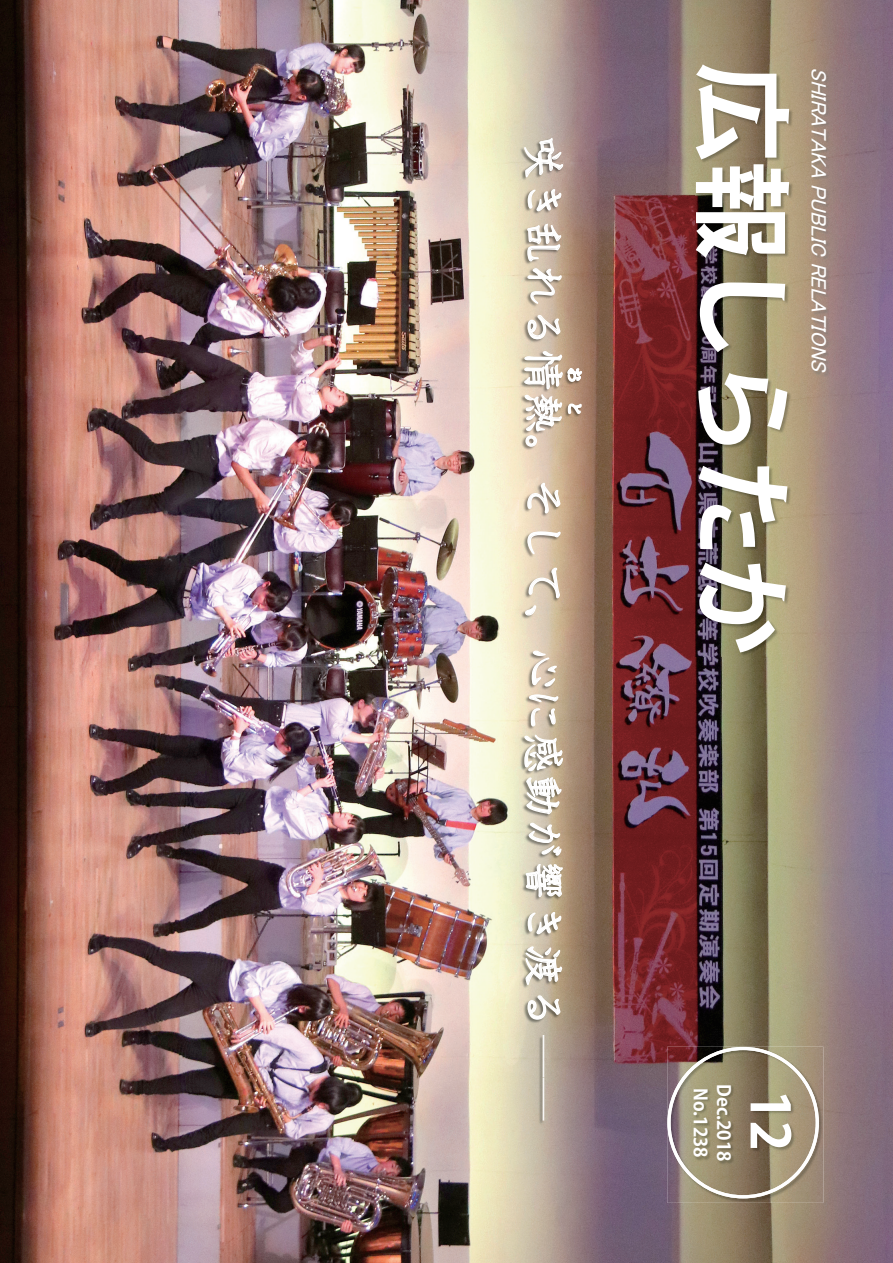
<style>
.page{position:relative;width:893px;height:1263px;background:#fff}
.page>*{position:absolute;margin:0;border:0;box-sizing:border-box;transform-origin:0 0}
.t1{font:700 98.85px "Koz Go Std";color:#fff}
.t2{font:700 53.1px "Koz Go Std";color:#fff}
.t3{font:42.45px "DFP Kyo Ka Sho CID W4";color:#fff}
.t4{font:italic 21.3px "MS P Gothic";color:#fff}
.t5{font:700 18px "Koz Go Std";color:#fff}
.s1{font-family:"Koz Min Std";font-weight:300}
</style>
<div class="page">
<img style="left:0;top:0;width:893px;height:1263px">
<img style="left:520px;top:138px;width:62px;height:987px">
<svg style="left:524px;top:137px;width:40px;height:41px;background:#c4bab0"></svg>
<svg style="left:527px;top:188px;width:35px;height:24px"></svg>
<svg style="left:525px;top:223px;width:37px;height:82px;background:#cbbeae"></svg>
<svg style="left:527px;top:314px;width:34px;height:26px"></svg>
<svg style="left:523px;top:350px;width:60px;height:97px;background:#cbb9a7"></svg>
<svg style="left:527px;top:482px;width:34px;height:32px"></svg>
<svg style="left:527px;top:531px;width:34px;height:24px"></svg>
<svg style="left:528px;top:567px;width:33px;height:32px"></svg>
<svg style="left:524px;top:605px;width:13px;height:11px"></svg>
<svg style="left:528px;top:650px;width:31px;height:77px;background:#d2c3b0"></svg>
<svg style="left:523px;top:734px;width:41px;height:81px"></svg>
<svg style="left:525px;top:822px;width:39px;height:113px;background:#cbc2b1"></svg>
<svg style="left:525px;top:946px;width:38px;height:40px"></svg>
<svg style="left:527px;top:995px;width:34px;height:25px"></svg>
<img style="left:667px;top:1047px;width:156px;height:156px">
<svg style="left:667px;top:1047px;width:152px;height:151px;background:#9d8f7c"></svg>
<img style="left:693px;top:1085px;width:103px;height:80px">
<img style="left:695px;top:64px;width:98px;height:593px">
<img style="left:811px;top:69px;width:19px;height:308px">
<h3 class="t3" style="left:567px;top:136px;width:985px;rotate:90deg">咲き乱れる情熱。そして、心に感動が響き渡る<span class="s1">――</span></h3>
<h1 class="t1" style="left:805px;top:63px;width:595px;rotate:90deg">広報しらたか</h1>
<p class="t4" style="left:830px;top:67px;width:311px;rotate:90deg">SHIRATAKA PUBLIC RELATIONS</p>
<h2 class="t2" style="left:738px;top:71px;width:62px">12</h2>
<p class="t5" style="left:736px;top:164px;width:71px">No.1238</p>
<p class="t5" style="left:712px;top:1088px;width:71px;rotate:90deg">No.1238</p>
<p class="t5" style="left:735px;top:1084px;width:79px;rotate:90deg">Dec.2018</p>
<h2 class="t2" style="left:804px;top:1090px;width:62px;rotate:90deg">12</h2>
</div>
